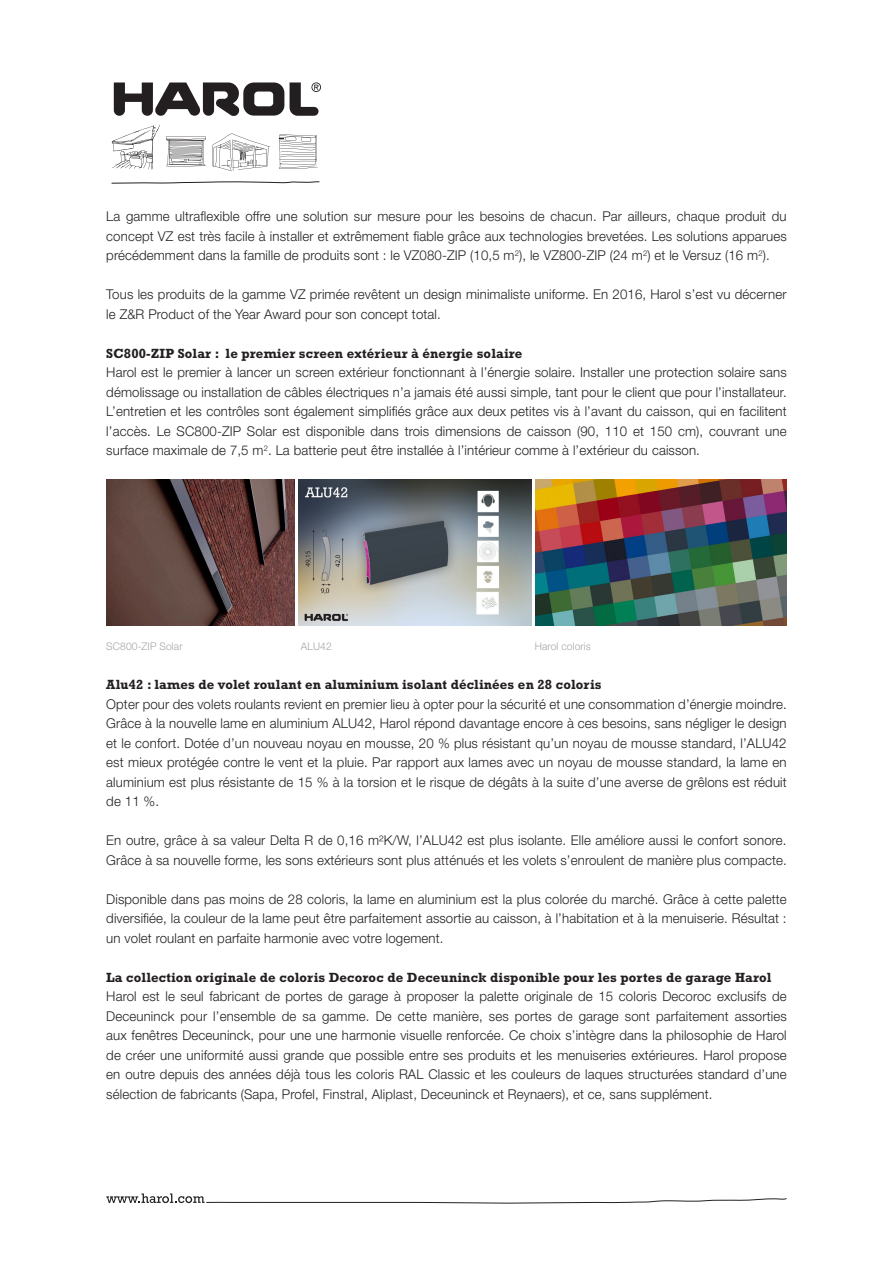
<style>
.page{position:relative;width:893px;height:1263px;background:#fff}
.page>*{position:absolute;margin:0;border:0;box-sizing:border-box;transform-origin:0 0}
.t1{font:300 13.5px/19.5px "Helvetica Neue LT Std";letter-spacing:.01em;color:#231f20;text-align:justify}
.t2{font:700 13.5px "Rockwell Std";letter-spacing:.01em;color:#231f20}
.t3{font:300 10.5px "Helvetica Neue LT Std";letter-spacing:.01em;color:#a4a5a9}
</style>
<div class="page">
<svg style="left:106px;top:1193px;width:681px;height:11px"></svg>
<svg style="left:290px;top:82px;width:31px;height:34px"></svg>
<svg style="left:114px;top:82px;width:170px;height:34px"></svg>
<svg style="left:166px;top:136px;width:40px;height:30px"></svg>
<svg style="left:279px;top:134px;width:39px;height:35px"></svg>
<svg style="left:212px;top:133px;width:58px;height:38px"></svg>
<svg style="left:112px;top:125px;width:48px;height:45px"></svg>
<svg style="left:112px;top:181px;width:208px;height:2px"></svg>
<img style="left:299px;top:480px;width:232px;height:145px">
<img style="left:536px;top:480px;width:251px;height:145px">
<img style="left:106px;top:480px;width:188px;height:145px">
<p class="t1" style="left:106px;top:206px;width:682px">La gamme ultraflexible offre une solution sur mesure pour les besoins de chacun. Par ailleurs, chaque produit du concept VZ est très facile à installer et extrêmement fiable grâce aux technologies brevetées. Les solutions apparues précédemment dans la famille de produits sont : le VZ080-ZIP (10,5 m<sup>2</sup>), le VZ800-ZIP (24 m<sup>2</sup>) et le Versuz (16 m<sup>2</sup>).</p>
<p class="t1" style="left:106px;top:284px;width:682px">Tous les produits de la gamme VZ primée revêtent un design minimaliste uniforme. En 2016, Harol s’est vu décerner le Z&amp;R Product of the Year Award pour son concept total.</p>
<p class="t2" style="left:106px;top:345px;width:418px">SC800-ZIP Solar : le premier screen extérieur à énergie solaire</p>
<p class="t1" style="left:106px;top:362px;width:682px">Harol est le premier à lancer un screen extérieur fonctionnant à l’énergie solaire. Installer une protection solaire sans démolissage ou installation de câbles électriques n’a jamais été aussi simple, tant pour le client que pour l’installateur.<br>L’entretien et les contrôles sont également simplifiés grâce aux deux petites vis à l’avant du caisson, qui en facilitent l’accès. Le SC800-ZIP Solar est disponible dans trois dimensions de caisson (90, 110 et 150 cm), couvrant une surface maximale de 7,5 m<sup>2</sup>. La batterie peut être installée à l’intérieur comme à l’extérieur du caisson.</p>
<p class="t3" style="left:106px;top:640px;width:78px">SC800-ZIP Solar</p>
<p class="t3" style="left:301px;top:640px;width:32px">ALU42</p>
<p class="t3" style="left:535px;top:640px;width:58px">Harol coloris</p>
<p class="t2" style="left:106px;top:677px;width:497px">Alu42 : lames de volet roulant en aluminium isolant déclinées en 28 coloris</p>
<p class="t1" style="left:106px;top:694px;width:682px">Opter pour des volets roulants revient en premier lieu à opter pour la sécurité et une consommation d’énergie moindre.<br>Grâce à la nouvelle lame en aluminium ALU42, Harol répond davantage encore à ces besoins, sans négliger le design et le confort. Dotée d’un nouveau noyau en mousse, 20 % plus résistant qu’un noyau de mousse standard, l’ALU42 est mieux protégée contre le vent et la pluie. Par rapport aux lames avec un noyau de mousse standard, la lame en aluminium est plus résistante de 15 % à la torsion et le risque de dégâts à la suite d’une averse de grêlons est réduit de 11 %.</p>
<p class="t1" style="left:106px;top:830px;width:682px">En outre, grâce à sa valeur Delta R de 0,16 m²K/W, l’ALU42 est plus isolante. Elle améliore aussi le confort sonore.<br>Grâce à sa nouvelle forme, les sons extérieurs sont plus atténués et les volets s’enroulent de manière plus compacte.</p>
<p class="t1" style="left:106px;top:889px;width:682px">Disponible dans pas moins de 28 coloris, la lame en aluminium est la plus colorée du marché. Grâce à cette palette diversifiée, la couleur de la lame peut être parfaitement assortie au caisson, à l’habitation et à la menuiserie. Résultat : un volet roulant en parfaite harmonie avec votre logement.</p>
<p class="t2" style="left:106px;top:969px;width:667px">La collection originale de coloris Decoroc de Deceuninck disponible pour les portes de garage Harol</p>
<p class="t1" style="left:106px;top:986px;width:682px">Harol est le seul fabricant de portes de garage à proposer la palette originale de 15 coloris Decoroc exclusifs de Deceuninck pour l’ensemble de sa gamme. De cette manière, ses portes de garage sont parfaitement assorties aux fenêtres Deceuninck, pour une une harmonie visuelle renforcée. Ce choix s’intègre dans la philosophie de Harol de créer une uniformité aussi grande que possible entre ses produits et les menuiseries extérieures. Harol propose en outre depuis des années déjà tous les coloris RAL Classic et les couleurs de laques structurées standard d’une sélection de fabricants (Sapa, Profel, Finstral, Aliplast, Deceuninck et Reynaers), et ce, sans supplément.</p>
</div>
